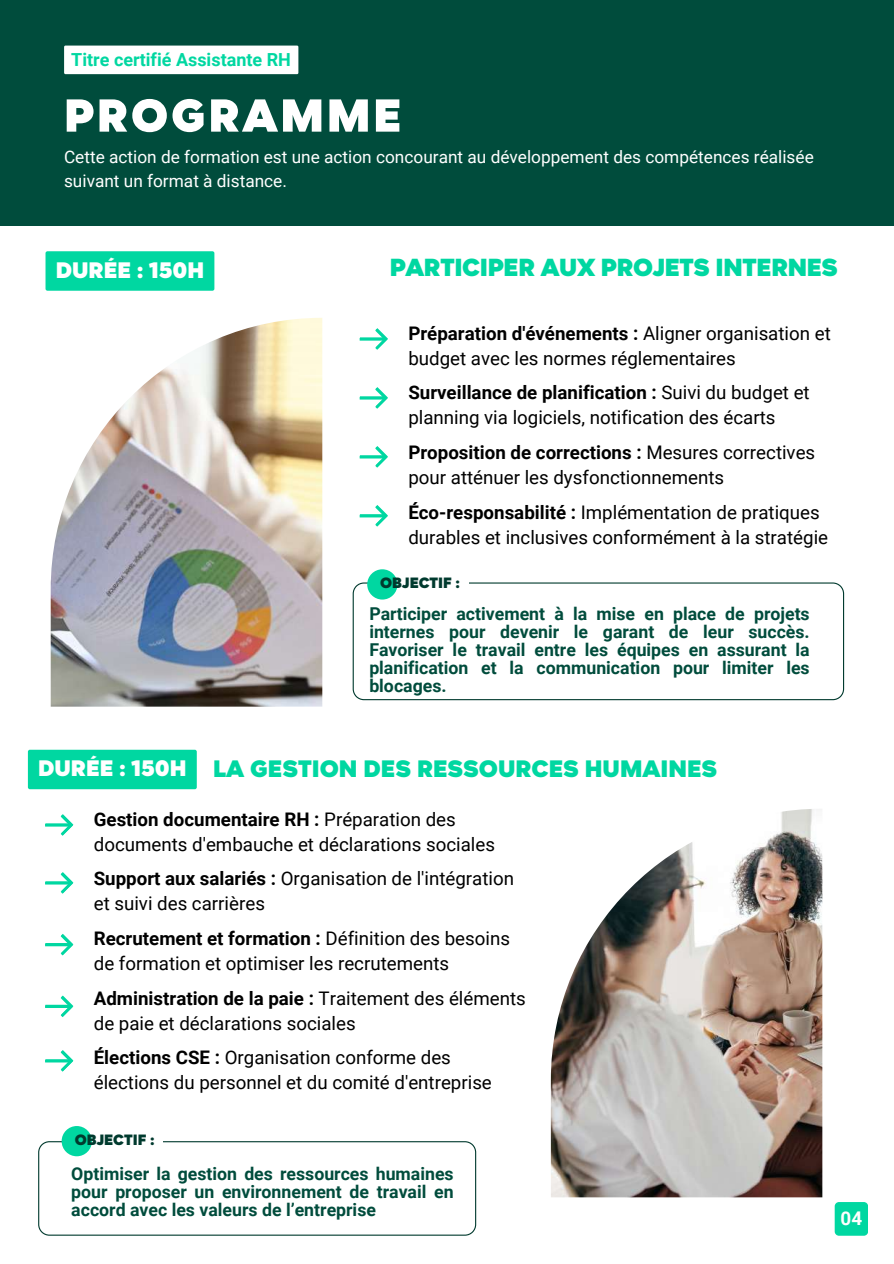
<style>
.page{position:relative;width:894px;height:1264px;background:#fff}
.page>*{position:absolute;margin:0;border:0;box-sizing:border-box;transform-origin:0 0}
.t1{font:900 52.5px "Magenos";letter-spacing:.055em;color:#fff}
.t2{font:900 28.05px "Magenos";letter-spacing:-.01em;color:#00d7a1}
.t3{font:900 27px "Magenos";color:#00d7a1}
.t4{font:900 25.5px "Magenos";color:#fff}
.t5{font:700 18.9px "Roboto";color:#fff}
.t6{font:18.75px/24.8px "Roboto";color:#000}
.t7{font:700 18px "Roboto";color:#00d7a1}
.t8{font:700 17.7px/18px "Roboto";color:#004c3c;text-align:justify}
.t9{font:17.25px/23.7px "Roboto";color:#fff}
.t10{font:900 16.95px "Magenos";color:#003a2e}
.s1{font-weight:700}
</style>
<div class="page">
<div style="left:0;top:0;width:893px;height:225px;background:#004c3c"></div>
<div style="left:834px;top:1201px;width:33px;height:34px;background:#00d7a1;border-radius:4px"></div>
<img style="left:51px;top:318px;width:271px;height:388px">
<img style="left:550px;top:809px;width:272px;height:388px">
<svg style="left:38px;top:1141px;width:438px;height:94px"></svg>
<div style="left:73px;top:1130px;width:90px;height:21px;background:#fff"></div>
<div style="left:62px;top:1125px;width:30px;height:31px;background:#00d7a1;border-radius:50%"></div>
<svg style="left:45px;top:814px;width:28px;height:21px"></svg>
<svg style="left:45px;top:872px;width:28px;height:21px"></svg>
<svg style="left:45px;top:934px;width:28px;height:21px"></svg>
<svg style="left:45px;top:995px;width:28px;height:22px"></svg>
<div style="left:64px;top:46px;width:234px;height:28px;background:#fff"></div>
<div style="left:45px;top:251px;width:169px;height:40px;background:#00d7a1;border-radius:2px"></div>
<div style="left:28px;top:749px;width:169px;height:40px;background:#00d7a1;border-radius:2px"></div>
<svg style="left:45px;top:1050px;width:28px;height:21px"></svg>
<svg style="left:352px;top:582px;width:491px;height:118px"></svg>
<div style="left:378px;top:574px;width:90px;height:20px;background:#fff"></div>
<div style="left:367px;top:569px;width:30px;height:30px;background:#00d7a1;border-radius:50%"></div>
<svg style="left:359px;top:328px;width:29px;height:22px"></svg>
<svg style="left:359px;top:387px;width:29px;height:22px"></svg>
<svg style="left:359px;top:446px;width:29px;height:21px"></svg>
<svg style="left:359px;top:505px;width:29px;height:21px"></svg>
<p class="t7" style="left:71px;top:49px;width:221px">Titre certifié Assistante RH</p>
<h1 class="t1" style="left:64px;top:88px;width:339px">PROGRAMME</h1>
<p class="t9" style="left:64px;top:145px;width:751px">Cette action de formation est une action concourant au développement des compétences réalisée suivant un format à distance.</p>
<h3 class="t4" style="left:56px;top:256px;width:150px">DURÉE : 150H</h3>
<h2 class="t2" style="left:389px;top:253px;width:449px">PARTICIPER AUX PROJETS INTERNES</h2>
<p class="t6" style="left:408px;top:321px;width:424px"><span class="s1">Préparation d'événements :</span> Aligner organisation et budget avec les normes réglementaires</p>
<p class="t6" style="left:408px;top:381px;width:403px"><span class="s1">Surveillance de planification :</span> Suivi du budget et planning via logiciels, notification des écarts</p>
<p class="t6" style="left:408px;top:440px;width:408px"><span class="s1">Proposition de corrections :</span> Mesures correctives pour atténuer les dysfonctionnements</p>
<p class="t6" style="left:408px;top:500px;width:421px"><span class="s1">Éco-responsabilité :</span> Implémentation de pratiques durables et inclusives conformément à la stratégie</p>
<p class="t10" style="left:380px;top:574px;width:81px">OBJECTIF :</p>
<p class="t8" style="left:369px;top:605px;width:442px">Participer activement à la mise en place de projets internes pour devenir le garant de leur succès.<br>Favoriser le travail entre les équipes en assurant la planification et la communication pour limiter les blocages.</p>
<h3 class="t4" style="left:38px;top:754px;width:150px">DURÉE : 150H</h3>
<p class="t6" style="left:94px;top:807px;width:402px"><span class="s1">Gestion documentaire RH :</span> Préparation des documents d'embauche et déclarations sociales</p>
<p class="t6" style="left:94px;top:866px;width:421px"><span class="s1">Support aux salariés :</span> Organisation de l'intégration et suivi des carrières</p>
<p class="t6" style="left:94px;top:926px;width:417px"><span class="s1">Recrutement et formation :</span> Définition des besoins de formation et optimiser les recrutements</p>
<p class="t6" style="left:94px;top:986px;width:433px"><span class="s1">Administration de la paie :</span> Traitement des éléments de paie et déclarations sociales</p>
<p class="t6" style="left:94px;top:1045px;width:399px"><span class="s1">Élections CSE :</span> Organisation conforme des élections du personnel et du comité d'entreprise</p>
<h3 class="t3" style="left:213px;top:754px;width:505px">LA GESTION DES RESSOURCES HUMAINES</h3>
<p class="t10" style="left:75px;top:1130px;width:81px">OBJECTIF :</p>
<p class="t8" style="left:71px;top:1165px;width:384px">Optimiser la gestion des ressources humaines pour proposer un environnement de travail en accord avec les valeurs de l’entreprise</p>
<p class="t5" style="left:840px;top:1207px;width:23px">04</p>
</div>
